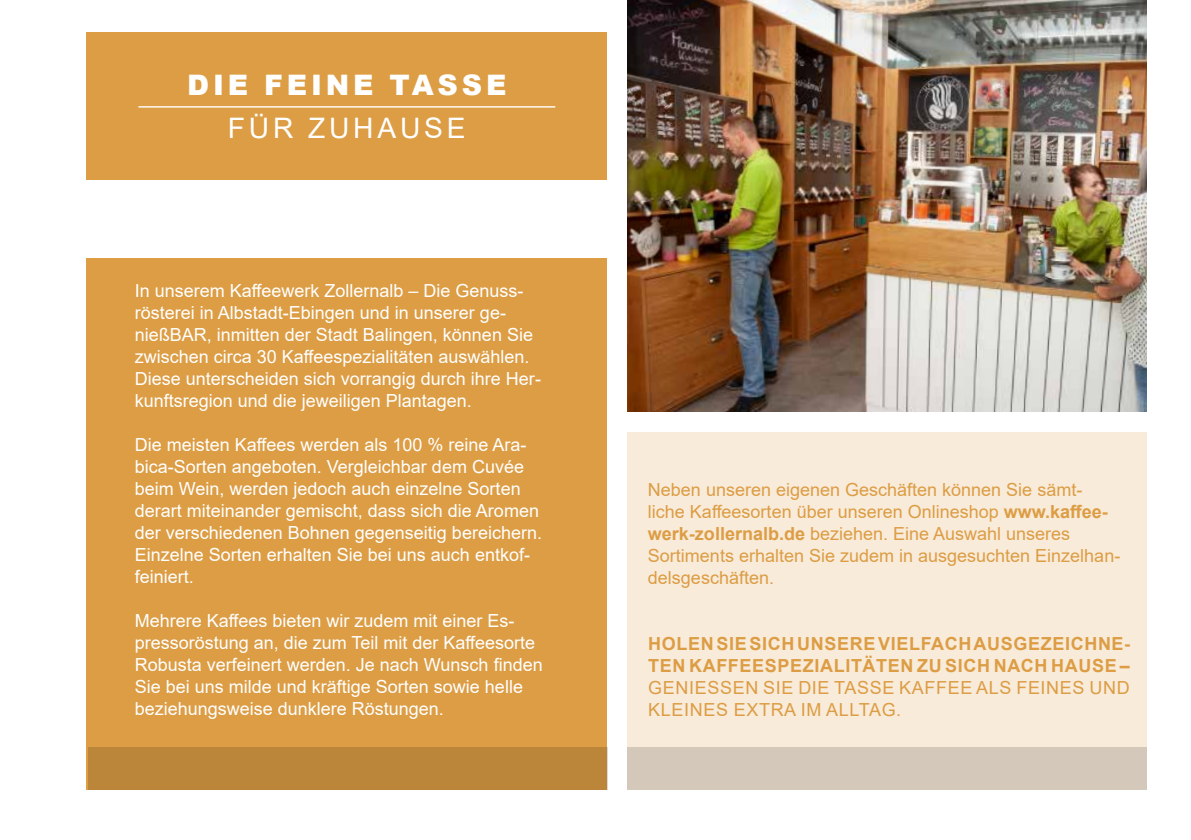
<style>
.page{position:relative;width:1191px;height:840px;background:#fff}
.page>*{position:absolute;margin:0;border:0;box-sizing:border-box;transform-origin:0 0}
.t1{font:900 28.2px "Arial";letter-spacing:.135em;color:#fff}
.t2{font:28.2px "Arial";letter-spacing:.135em;color:#fff}
.t3{font:18px/22px "Arial";color:#fff}
.t4{font:18px/22px "Arial";color:#dc9d44}
.t5{font:700 18px/22px "Arial";letter-spacing:.035em;color:#dc9d44}
.t6{font:18px/22px "Arial";letter-spacing:.035em;color:#dc9d44}
.s1{font-weight:700}
</style>
<div class="page">
<img style="left:627px;top:0;width:520px;height:411px">
<div style="left:86px;top:258px;width:521px;height:531px;background:#dc9d44"></div>
<div style="left:627px;top:432px;width:520px;height:357px;background:#f9ebda"></div>
<div style="left:88px;top:747px;width:519px;height:42px;background:#bc863a"></div>
<div style="left:627px;top:747px;width:520px;height:42px;background:#d4c8ba"></div>
<div style="left:86px;top:33px;width:521px;height:147px;background:#dc9d44"></div>
<hr style="left:138px;top:106px;width:417px;height:1px;background:#fff">
<h1 class="t1" style="left:187px;top:65px;width:321px">DIE FEINE TASSE</h1>
<h1 class="t2" style="left:228px;top:108px;width:239px">FÜR ZUHAUSE</h1>
<p class="t3" style="left:135px;top:279px;width:408px">In unserem Kaffeewerk Zollernalb – Die Genuss&shy;rösterei in Albstadt-Ebingen und in unserer ge&shy;nießBAR, inmitten der Stadt Balingen, können Sie zwischen circa 30 Kaffeespezialitäten auswählen.<br>Diese unterscheiden sich vorrangig durch ihre Her&shy;kunftsregion und die jeweiligen Plantagen.</p>
<p class="t3" style="left:135px;top:433px;width:409px">Die meisten Kaffees werden als 100 % reine Ara&shy;bica-Sorten angeboten. Vergleichbar dem Cuvée beim Wein, werden jedoch auch einzelne Sorten derart miteinander gemischt, dass sich die Aromen der verschiedenen Bohnen gegenseitig bereichern.<br>Einzelne Sorten erhalten Sie bei uns auch entkof&shy;feiniert.</p>
<p class="t3" style="left:135px;top:609px;width:409px">Mehrere Kaffees bieten wir zudem mit einer Es&shy;pressoröstung an, die zum Teil mit der Kaffeesorte Robusta verfeinert werden. Je nach Wunsch finden Sie bei uns milde und kräftige Sorten sowie helle beziehungsweise dunklere Röstungen.</p>
<p class="t4" style="left:648px;top:478px;width:474px">Neben unseren eigenen Geschäften können Sie sämt&shy;liche Kaffeesorten über unseren Onlineshop <span class="s1">www.kaffee&shy;werk-zollernalb.de</span> beziehen. Eine Auswahl unseres Sortiments erhalten Sie zudem in ausgesuchten Einzelhan&shy;delsgeschäften.</p>
<p class="t5" style="left:648px;top:632px;width:483px">HOLEN SIE SICH UNSERE VIELFACH AUSGEZEICHNE-<br>TEN KAFFEESPEZIALITÄTEN ZU SICH NACH HAUSE –</p>
<p class="t6" style="left:648px;top:676px;width:483px">GENIESSEN SIE DIE TASSE KAFFEE ALS FEINES UND<br>KLEINES EXTRA IM ALLTAG.</p>
</div>
